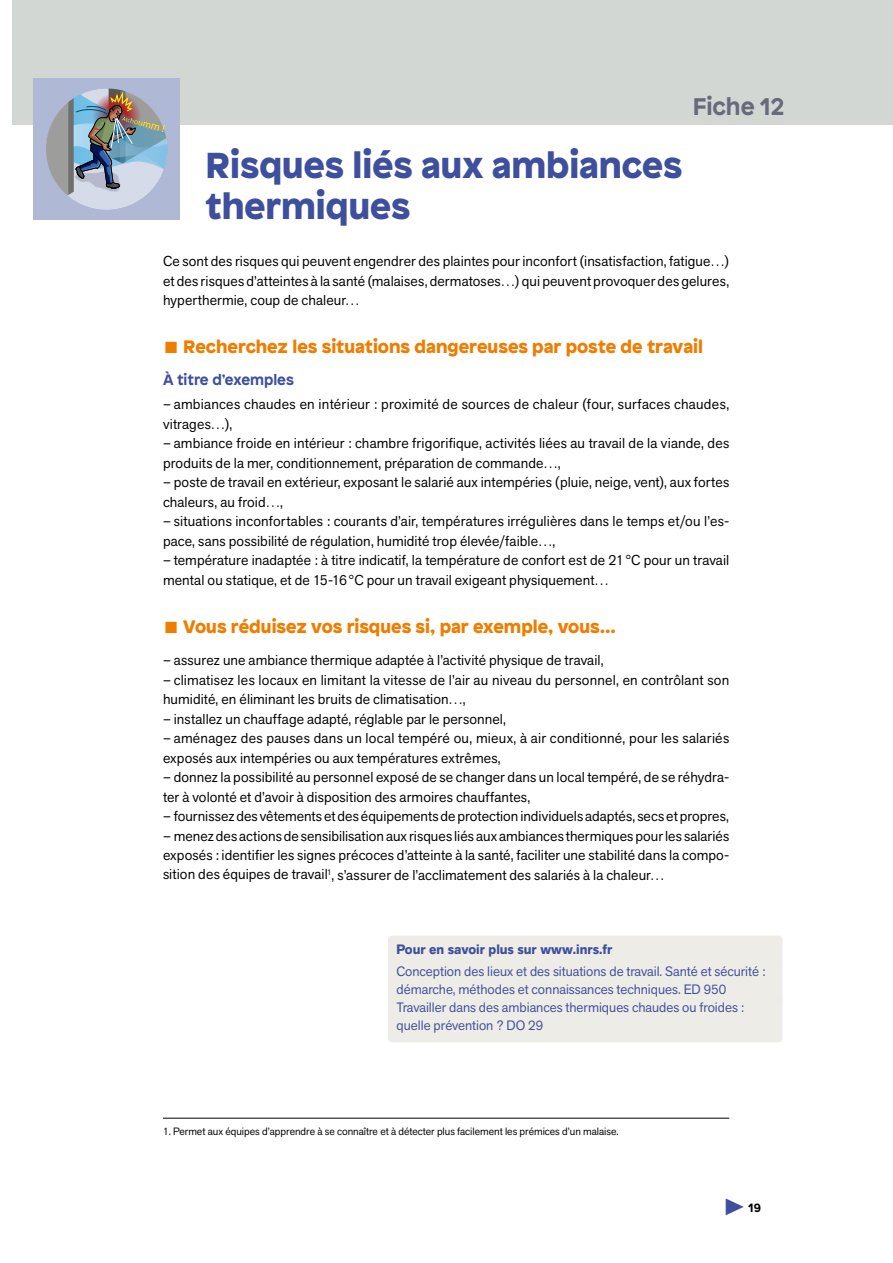
<style>
.page{position:relative;width:893px;height:1263px;background:#fff}
.page>*{position:absolute;margin:0;border:0;box-sizing:border-box;transform-origin:0 0}
.t1{font:900 36px/40.5px "Patron";color:#3d4f9d}
.t2{font:700 24px "Patron";letter-spacing:-.005em;color:#676a7b}
.t3{font:900 18px "Patron";color:#ef7d00}
.t4{font:700 15px "Patron";color:#3d4f9d}
.t5{font:14.25px/19.5px "Akzid Grtsk Next";letter-spacing:.01em;color:#000}
.t6{font:13.5px/18px "Akzid Grtsk Next";color:#3d4f9d}
.t7{font:700 13.5px "Akzid Grtsk Next";color:#3d4f9d}
.t8{font:700 12px "Patron";color:#000}
.t9{font:10.5px "Akzid Grtsk Next";color:#000}
.s1{color:#3d4f9d}
</style>
<div class="page">
<div style="left:13px;top:0;width:880px;height:124px;background:#d2d7d3"></div>
<div style="left:388px;top:935px;width:394px;height:31px;background:#edece7;border-radius:4px"></div>
<div style="left:388px;top:958px;width:394px;height:48px;background:#edece7;border-radius:4px"></div>
<div style="left:388px;top:994px;width:394px;height:48px;background:#edece7;border-radius:4px"></div>
<hr style="left:163px;top:1118px;width:566px;height:1px;background:#000">
<div style="left:33px;top:78px;width:147px;height:141px;background:#afb8d5"></div>
<img style="left:46px;top:88px;width:122px;height:122px">
<h2 class="t2" style="left:693px;top:87px;width:92px">Fiche 12</h2>
<h1 class="t1" style="left:206px;top:142px;width:478px">Risques liés aux ambiances thermiques</h1>
<p class="t5" style="left:163px;top:251px;width:568px;text-align:justify">Ce sont des risques qui peuvent engendrer des plaintes pour inconfort (insatisfaction, fatigue…) et des risques d’atteintes à la santé (malaises, dermatoses…) qui peuvent provoquer des gelures, hyperthermie, coup de chaleur…</p>
<p class="t3" style="left:163px;top:332px;width:542px">■ Recherchez les situations dangereuses par poste de travail</p>
<p class="t4" style="left:163px;top:368px;width:133px">À titre d’exemples</p>
<p class="t5" style="left:163px;top:394px;width:568px">– ambiances chaudes en intérieur : proximité de sources de chaleur (four, surfaces chaudes, vitrages…),</p>
<p class="t5" style="left:163px;top:433px;width:568px">– ambiance froide en intérieur : chambre frigorifique, activités liées au travail de la viande, des produits de la mer, conditionnement, préparation de commande…,</p>
<p class="t5" style="left:163px;top:472px;width:568px">– poste de travail en extérieur, exposant le salarié aux intempéries (pluie, neige, vent), aux fortes chaleurs, au froid…,</p>
<p class="t5" style="left:163px;top:511px;width:568px">– situations inconfortables : courants d’air, températures irrégulières dans le temps et/ou l’es&shy;pace, sans possibilité de régulation, humidité trop élevée/faible…,</p>
<p class="t5" style="left:163px;top:550px;width:568px">– température inadaptée : à titre indicatif, la température de confort est de 21°C pour un travail mental ou statique, et de 15-16°C pour un travail exigeant physiquement…</p>
<p class="t3" style="left:163px;top:611px;width:454px">■ Vous réduisez vos risques si, par exemple, vous…</p>
<p class="t5" style="left:163px;top:650px;width:442px">– assurez une ambiance thermique adaptée à l’activité physique de travail,</p>
<p class="t5" style="left:163px;top:670px;width:568px">– climatisez les locaux en limitant la vitesse de l’air au niveau du personnel, en contrôlant son humidité, en éliminant les bruits de climatisation…,</p>
<p class="t5" style="left:163px;top:709px;width:344px">– installez un chauffage adapté, réglable par le personnel,</p>
<p class="t5" style="left:163px;top:728px;width:568px">– aménagez des pauses dans un local tempéré ou, mieux, à air conditionné, pour les salariés exposés aux intempéries ou aux températures extrêmes,</p>
<p class="t5" style="left:163px;top:767px;width:568px">– donnez la possibilité au personnel exposé de se changer dans un local tempéré, de se réhydra&shy;ter à volonté et d’avoir à disposition des armoires chauffantes,</p>
<p class="t5" style="left:163px;top:806px;width:568px">– fournissez des vêtements et des équipements de protection individuels adaptés, secs et propres,</p>
<p class="t5" style="left:163px;top:826px;width:568px;text-align:justify">– menez des actions de sensibilisation aux risques liés aux ambiances thermiques pour les salariés exposés : identifier les signes précoces d’atteinte à la santé, faciliter une stabilité dans la compo&shy;sition des équipes de travail<sup>1</sup>, s’assurer de l’acclimatement des salariés à la chaleur…</p>
<p class="t7" style="left:396px;top:941px;width:217px">Pour en savoir plus sur www.inrs.fr</p>
<p class="t6" style="left:396px;top:962px;width:370px">Conception des lieux et des situations de travail. Santé et sécurité : démarche, méthodes et connaissances techniques. ED 950<br>Travailler dans des ambiances thermiques chaudes ou froides : quelle prévention ? DO 29</p>
<p class="t9" style="left:163px;top:1125px;width:457px">1. Permet aux équipes d’apprendre à se connaître et à détecter plus facilement les prémices d’un malaise.</p>
<p class="t8" style="left:724px;top:1198px;width:39px"><span class="s1">◆</span> 19</p>
</div>
